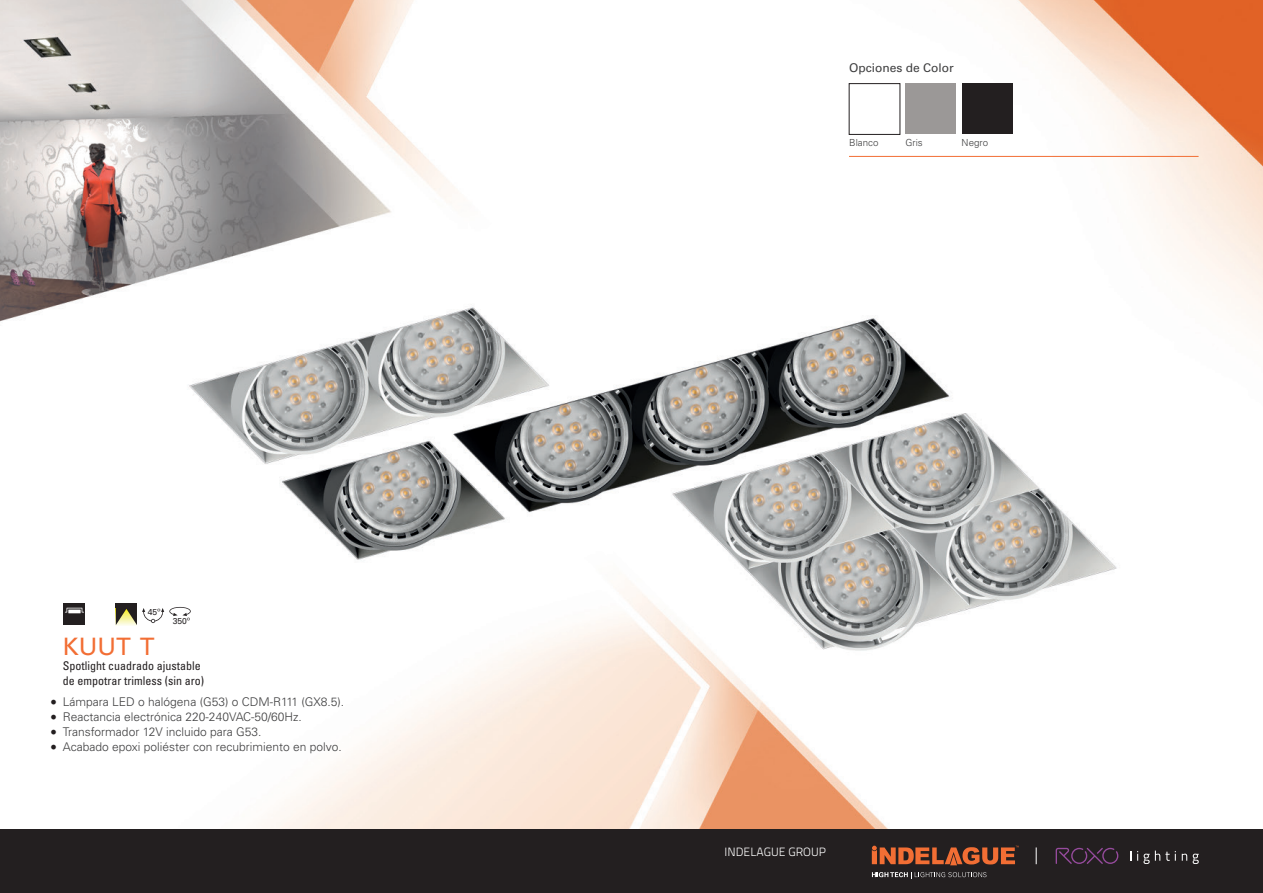
<style>
.page{position:relative;width:1263px;height:893px;background:#fff}
.page>*{position:absolute;margin:0;border:0;box-sizing:border-box;transform-origin:0 0}
.t1{font:24px "Univers LT Std";color:#f26e34}
.t2{font:300 12px "Univers LT Std";color:#3e3e3f}
.t3{font:condensed 12px/15px "Univers LT Std";color:#231f20}
.t4{font:12px "Univers LT Std";color:#3e3e3f}
.t5{font:300 12px "Titillium Text 22 L";color:#fff}
.t6{font:300 9.75px "Univers LT Std";color:#3e3e3f}
.t7{font:8.55px "Univers LT Std";color:#231f20}
.s1{font-family:"Minion Pro";font-weight:400;font-size:18px;color:#231f20}
</style>
<div class="page">
<img style="left:0;top:0;width:1263px;height:829px">
<div style="left:0;top:829px;width:1263px;height:64px;background:#231f20"></div>
<svg style="left:872px;top:846px;width:147px;height:19px"></svg>
<svg style="left:872px;top:872px;width:114px;height:7px"></svg>
<hr style="left:849px;top:156px;width:349px;height:1px;background:#f26e34">
<svg style="left:1036px;top:847px;width:1px;height:17px"></svg>
<svg style="left:1056px;top:847px;width:62px;height:17px"></svg>
<svg style="left:1137px;top:851px;width:39px;height:13px"></svg>
<svg style="left:1182px;top:854px;width:5px;height:7px"></svg>
<svg style="left:1193px;top:854px;width:6px;height:10px"></svg>
<div style="left:905px;top:84px;width:51px;height:50px;background:#9b9897"></div>
<div style="left:849px;top:84px;width:51px;height:50px;background:#fff"></div>
<div style="left:849px;top:83px;width:51px;height:52px;border:1px solid #231f20"></div>
<div style="left:962px;top:84px;width:50px;height:50px;background:#231f20"></div>
<div style="left:64px;top:604px;width:21px;height:21px;background:#231f20"></div>
<svg style="left:65px;top:608px;width:19px;height:5px"></svg>
<svg style="left:116px;top:604px;width:75px;height:21px"></svg>
<p class="t7" style="left:148px;top:607px;width:14px">45º</p>
<h1 class="t1" style="left:63px;top:632px;width:93px">KUUT T</h1>
<p class="t7" style="left:173px;top:616px;width:19px">350º</p>
<p class="t3" style="left:63px;top:658px;width:143px">Spotlight cuadrado ajustable de empotrar trimless (sin aro)</p>
<p class="t2" style="left:50px;top:695px;width:296px"><span class="s1">•</span> Lámpara LED o halógena (G53) o CDM-R111 (GX8.5).</p>
<p class="t2" style="left:50px;top:710px;width:253px"><span class="s1">•</span> Reactancia electrónica 220-240VAC-50/60Hz.</p>
<p class="t2" style="left:50px;top:725px;width:213px"><span class="s1">•</span> Transformador 12V incluido para G53.</p>
<p class="t2" style="left:50px;top:740px;width:293px"><span class="s1">•</span> Acabado epoxi poliéster con recubrimiento en polvo.</p>
<p class="t4" style="left:849px;top:61px;width:106px">Opciones de Color</p>
<p class="t6" style="left:849px;top:136px;width:31px">Blanco</p>
<p class="t6" style="left:905px;top:136px;width:19px">Gris</p>
<p class="t6" style="left:962px;top:136px;width:28px">Negro</p>
<p class="t5" style="left:725px;top:843px;width:103px">INDELAGUE GROUP</p>
</div>
